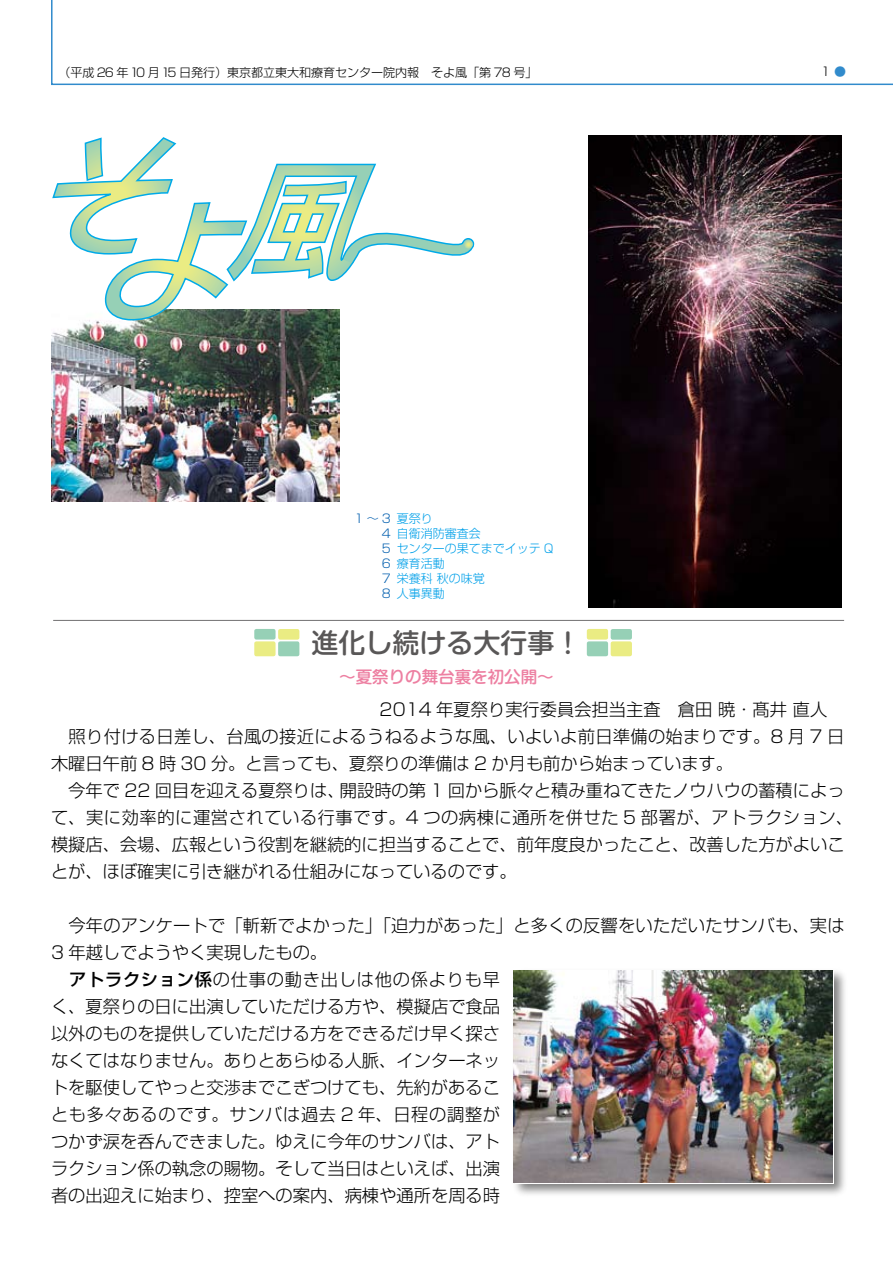
<style>
.page{position:relative;width:893px;height:1263px;background:#fff}
.page>*{position:absolute;margin:0;border:0;box-sizing:border-box;transform-origin:0 0}
.t1{font:500 27px "Shin M Go";color:#595757}
.t2{font:300 17.25px/27px "Shin Go";color:#000}
.t3{font:300 17.25px "Shin Go";letter-spacing:.04em;color:#000}
.t4{font:300 17.25px "Shin Go";letter-spacing:.045em;color:#000}
.t5{font:500 16.5px "Shin M Go";color:#ed80a2}
.t6{font:300 12px "Shin Go";color:#000}
.t7{font:300 12px/15px "Shin Go";color:#00a0e9}
.t8{font:300 12px/15px "Shin Go";color:#005eae;text-align:justify}
.t9{font:300 12px "Shin Go";color:#318bcc}
.s1{font-weight:500}
</style>
<div class="page">
<svg style="left:51px;top:0;width:842px;height:86px"></svg>
<img style="left:52px;top:321px;width:287px;height:180px">
<svg style="left:52px;top:137px;width:423px;height:184px"></svg>
<img style="left:588px;top:136px;width:254px;height:472px">
<hr style="left:53px;top:620px;width:791px;height:1px;background:#727172">
<div style="left:511px;top:967px;width:337px;height:231px;background:#000;opacity:.5"></div>
<img style="left:514px;top:970px;width:319px;height:213px">
<div style="left:254px;top:641px;width:22px;height:15px;background:#eaec83;border-radius:2px"></div>
<div style="left:254px;top:629px;width:22px;height:10px;background:#96d0b6;border-radius:2px"></div>
<div style="left:278px;top:641px;width:21px;height:15px;background:#96d0b6;border-radius:2px"></div>
<div style="left:278px;top:629px;width:21px;height:11px;background:#eaec83;border-radius:2px"></div>
<div style="left:587px;top:641px;width:21px;height:15px;background:#96d0b6;border-radius:2px"></div>
<div style="left:587px;top:629px;width:21px;height:10px;background:#eaec83;border-radius:2px"></div>
<div style="left:611px;top:641px;width:21px;height:15px;background:#eaec83;border-radius:2px"></div>
<div style="left:611px;top:629px;width:21px;height:11px;background:#96d0b6;border-radius:2px"></div>
<p class="t6" style="left:58px;top:65px;width:481px">（平成 26 年10 月15 日発行）東京都立東大和療育センター院内報　そよ風「第 78 号」</p>
<p class="t9" style="left:834px;top:64px;width:14px">●</p>
<p class="t7" style="left:397px;top:510px;width:158px">夏祭り<br>自衛消防審査会<br>センターの果てまでイッテ Q療育活動<br>栄養科 秋の味覚<br>人事異動</p>
<p class="t8" style="left:382px;top:510px;width:11px;text-indent:-27px">1〜3<br>4<br>5<br>6<br>7<br>8</p>
<h1 class="t1" style="left:311px;top:624px;width:271px">進化し続ける大行事！</h1>
<p class="t5" style="left:339px;top:665px;width:216px">〜夏祭りの舞台裏を初公開〜</p>
<p class="t2" style="left:51px;top:695px;width:803px;text-indent:329px">2014 年夏祭り実行委員会担当主査　倉田 暁・髙井 直人　　照り付ける日差し、台風の接近によるうねるような風、いよいよ前日準備の始まりです。8 月 7 日木曜日午前 8 時 30 分。と言っても、夏祭りの準備は 2 か月も前から始まっています。<br>　今年で 22 回目を迎える夏祭りは、開設時の第 1 回から脈々と積み重ねてきたノウハウの蓄積によって、実に効率的に運営されている行事です。4 つの病棟に通所を併せた 5 部署が、アトラクション、模擬店、会場、広報という役割を継続的に担当することで、前年度良かったこと、改善した方がよいことが、ほぼ確実に引き継がれる仕組みになっているのです。</p>
<p class="t2" style="left:51px;top:911px;width:795px">　今年のアンケートで「斬新でよかった」「迫力があった」と多くの反響をいただいたサンバも、実は</p>
<p class="t2" style="left:51px;top:938px;width:278px">3 年越しでようやく実現したもの。</p>
<p class="t4" style="left:69px;top:968px;width:433px"><span class="s1">アトラクション係</span>の仕事の動き出しは他の係よりも早</p>
<p class="t2" style="left:51px;top:992px;width:451px">く、夏祭りの日に出演していただける方や、模擬店で食品</p>
<p class="t2" style="left:51px;top:1019px;width:450px">以外のものを提供していただける方をできるだけ早く探さ</p>
<p class="t2" style="left:51px;top:1046px;width:451px">なくてはなりません。ありとあらゆる人脈、インターネッ</p>
<p class="t2" style="left:51px;top:1073px;width:450px">トを駆使してやっと交渉までこぎつけても、先約があるこ</p>
<p class="t3" style="left:51px;top:1103px;width:451px">とも多々あるのです。サンバは過去 2 年、日程の調整が</p>
<p class="t2" style="left:51px;top:1127px;width:451px">つかず涙を呑んできました。ゆえに今年のサンバは、アト</p>
<p class="t2" style="left:51px;top:1154px;width:451px">ラクション係の執念の賜物。そして当日はといえば、出演</p>
<p class="t2" style="left:51px;top:1181px;width:451px">者の出迎えに始まり、控室への案内、病棟や通所を周る時</p>
</div>
